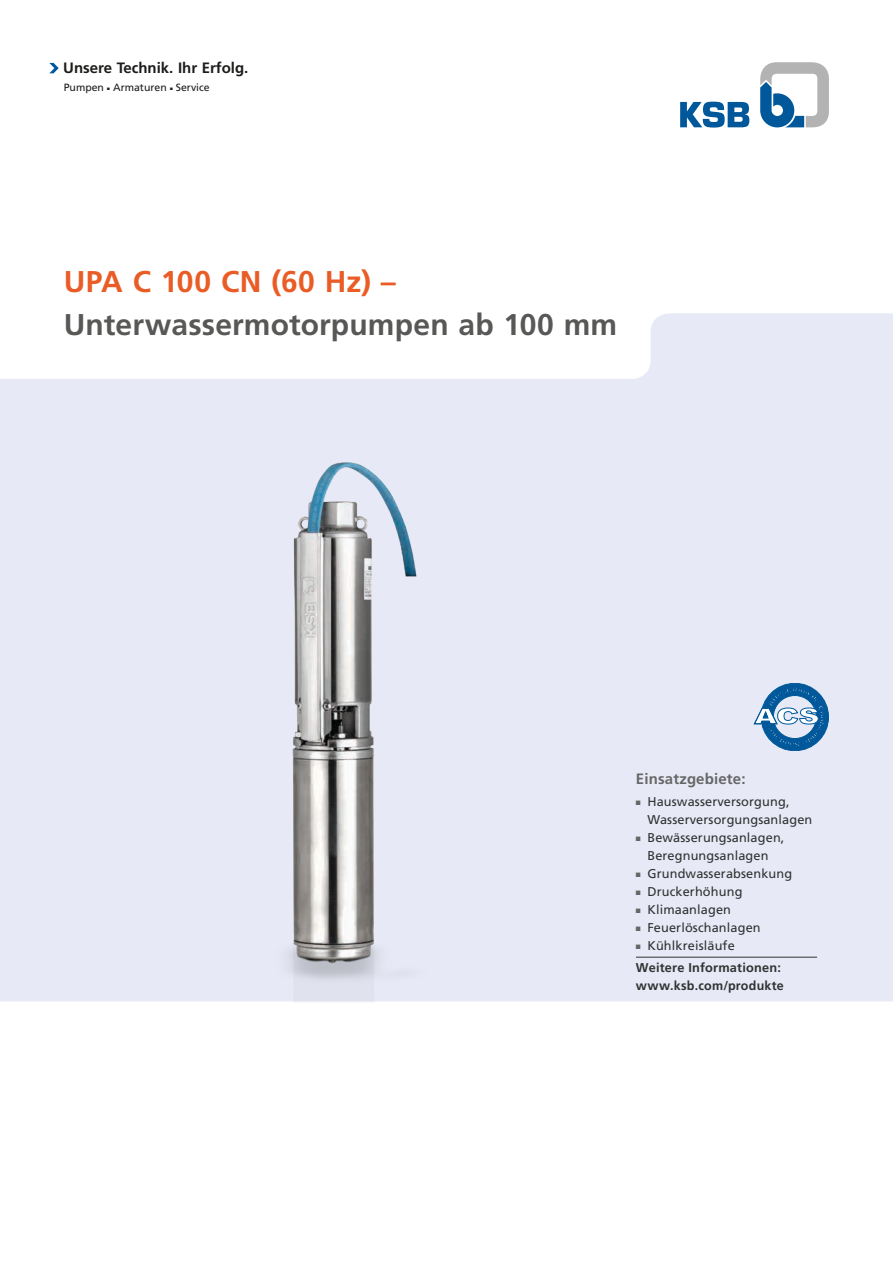
<style>
.page{position:relative;width:893px;height:1263px;background:#fff}
.page>*{position:absolute;margin:0;border:0;box-sizing:border-box;transform-origin:0 0}
.t1{font:700 30px "Frutiger LT Pro";letter-spacing:.005em;color:#585857}
.t2{font:700 30px "Frutiger LT Pro";letter-spacing:.015em;color:#ea5c26}
.t3{font:700 15px "Frutiger LT Pro";color:#1c1c1b}
.t4{font:700 15px "Frutiger LT Pro";letter-spacing:.01em;color:#585857}
.t5{font:12.75px/18px "Frutiger LT Pro";letter-spacing:.01em;color:#1c1c1b}
.t6{font:700 12.75px/22.2px "Frutiger LT Pro";letter-spacing:.015em;color:#1c1c1b}
.t7{font:10.5px "Frutiger LT Pro";color:#1c1c1b}
.s1{color:#585857}
.s2{font-weight:400}
</style>
<div class="page">
<hr style="left:636px;top:957px;width:181px;height:1px;background:#1c1c1b">
<svg style="left:760px;top:62px;width:69px;height:65px"></svg>
<svg style="left:680px;top:102px;width:69px;height:26px"></svg>
<svg style="left:49px;top:63px;width:10px;height:10px"></svg>
<svg style="left:754px;top:683px;width:75px;height:68px;background:#7fa8cc"></svg>
<img style="left:199px;top:451px;width:334px;height:551px">
<p class="t3" style="left:63px;top:59px;width:187px">Unsere Technik. Ihr Erfolg.</p>
<p class="t7" style="left:64px;top:81px;width:147px">Pumpen ■ Armaturen ■ Service</p>
<h1 class="t2" style="left:64px;top:263px;width:334px">UPA C 100 CN (60 Hz) –</h1>
<h1 class="t1" style="left:64px;top:307px;width:555px">Unterwassermotorpumpen ab 100 mm</h1>
<p class="t4" style="left:636px;top:770px;width:111px">Einsatzgebiete:</p>
<p class="t5" style="left:647px;top:793px;width:166px;text-indent:-11px"><span class="s1">■</span> Hauswasserversorgung,<br>Wasserversorgungsanlagen</p>
<p class="t5" style="left:636px;top:829px;width:150px;text-align:center"><span class="s1">■</span> Bewässerungsanlagen,<br>Beregnungsanlagen</p>
<p class="t5" style="left:636px;top:865px;width:158px"><span class="s1">■</span> Grundwasserabsenkung</p>
<p class="t5" style="left:636px;top:883px;width:108px"><span class="s1">■</span> Druckerhöhung</p>
<p class="t5" style="left:636px;top:901px;width:97px"><span class="s1">■</span> Klimaanlagen</p>
<p class="t5" style="left:636px;top:919px;width:126px"><span class="s1">■</span> Feuerlöschanlagen</p>
<p class="t6" style="left:636px;top:934px;width:146px"><span class="s1">■</span> <span class="s2">Kühlkreisläufe<br></span>Weitere Informationen:</p>
<p class="t6" style="left:636px;top:975px;width:149px">www.ksb.com/produkte</p>
</div>
